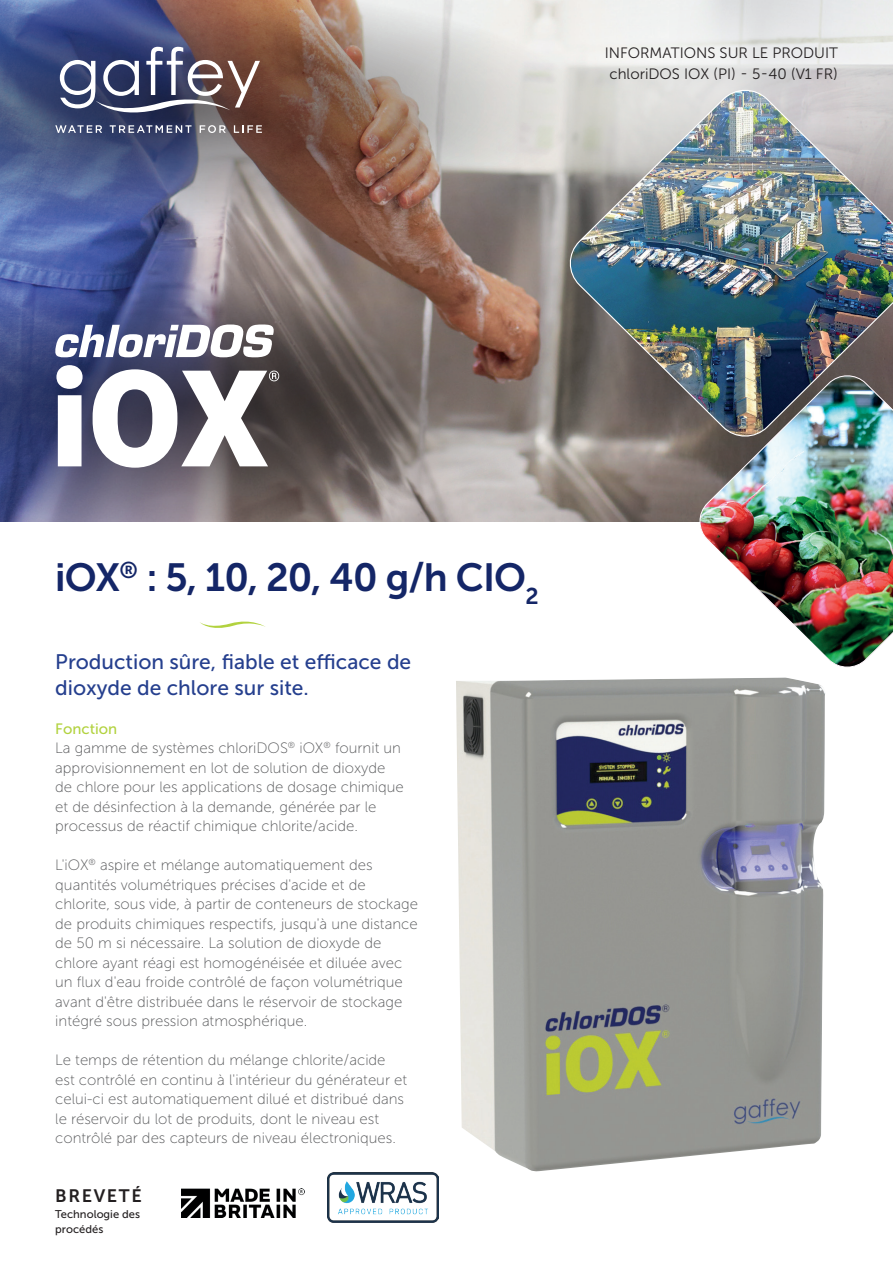
<style>
.page{position:relative;width:893px;height:1263px;background:#fff}
.page>*{position:absolute;margin:0;border:0;box-sizing:border-box;transform-origin:0 0}
.t1{font:39.15px "Museo Sans 700";letter-spacing:-.02em;color:#142667}
.t2{font:21px/25.5px "Museo Sans 500";color:#253f8e}
.t3{font:18px "Museo Sans 700";letter-spacing:.09em;color:#231f20}
.t4{font:15px/19.5px "Museo Sans 100";color:#57585a}
.t5{font:15px/20.9px "Museo Sans 300";color:#231f20;text-align:center}
.t6{font:15px "Museo Sans 500";color:#b2d23f}
.t7{font:11.25px/15.6px "Museo Sans 500";color:#231f20}
</style>
<div class="page">
<img style="left:0;top:225px;width:696px;height:296px">
<svg style="left:0;top:284px;width:582px;height:237px;background:#776f77"></svg>
<img style="left:0;top:0;width:566px;height:225px">
<svg style="left:399px;top:0;width:494px;height:194px;background:#d9d7d4"></svg>
<img style="left:456px;top:678px;width:369px;height:494px">
<img style="left:327px;top:1173px;width:112px;height:50px">
<svg style="left:200px;top:621px;width:65px;height:7px"></svg>
<img style="left:182px;top:1189px;width:122px;height:28px">
<img style="left:696px;top:441px;width:197px;height:227px">
<img style="left:566px;top:86px;width:327px;height:355px">
<svg style="left:55px;top:47px;width:207px;height:86px;background:#666377"></svg>
<svg style="left:54px;top:324px;width:221px;height:33px"></svg>
<svg style="left:56px;top:365px;width:223px;height:103px"></svg>
<p class="t5" style="left:605px;top:43px;width:235px">INFORMATIONS SUR LE PRODUIT chloriDOS IOX (PI) - 5-40 (V1 FR)</p>
<h1 class="t1" style="left:55px;top:556px;width:485px">iOX<sup>®</sup> : 5, 10, 20, 40 g/h CIO<sub>2</sub></h1>
<h2 class="t2" style="left:55px;top:649px;width:357px">Production sûre, fiable et efficace de dioxyde de chlore sur site.</h2>
<p class="t6" style="left:55px;top:720px;width:63px">Fonction</p>
<p class="t4" style="left:55px;top:739px;width:350px">La gamme de systèmes chloriDOS<sup>®</sup> iOX<sup>®</sup> fournit un approvisionnement en lot de solution de dioxyde de chlore pour les applications de dosage chimique et de désinfection à la demande, générée par le processus de réactif chimique chlorite/acide.</p>
<p class="t4" style="left:55px;top:856px;width:364px">L'iOX<sup>®</sup> aspire et mélange automatiquement des quantités volumétriques précises d'acide et de chlorite, sous vide, à partir de conteneurs de stockage de produits chimiques respectifs, jusqu'à une distance de 50 m si nécessaire. La solution de dioxyde de chlore ayant réagi est homogénéisée et diluée avec un flux d'eau froide contrôlé de façon volumétrique avant d'être distribuée dans le réservoir de stockage intégré sous pression atmosphérique.</p>
<p class="t4" style="left:55px;top:1051px;width:353px">Le temps de rétention du mélange chlorite/acide est contrôlé en continu à l'intérieur du générateur et celui-ci est automatiquement dilué et distribué dans le réservoir du lot de produits, dont le niveau est contrôlé par des capteurs de niveau électroniques.</p>
<p class="t3" style="left:55px;top:1186px;width:88px">BREVETÉ</p>
<p class="t7" style="left:55px;top:1206px;width:86px">Technologie des procédés</p>
</div>
